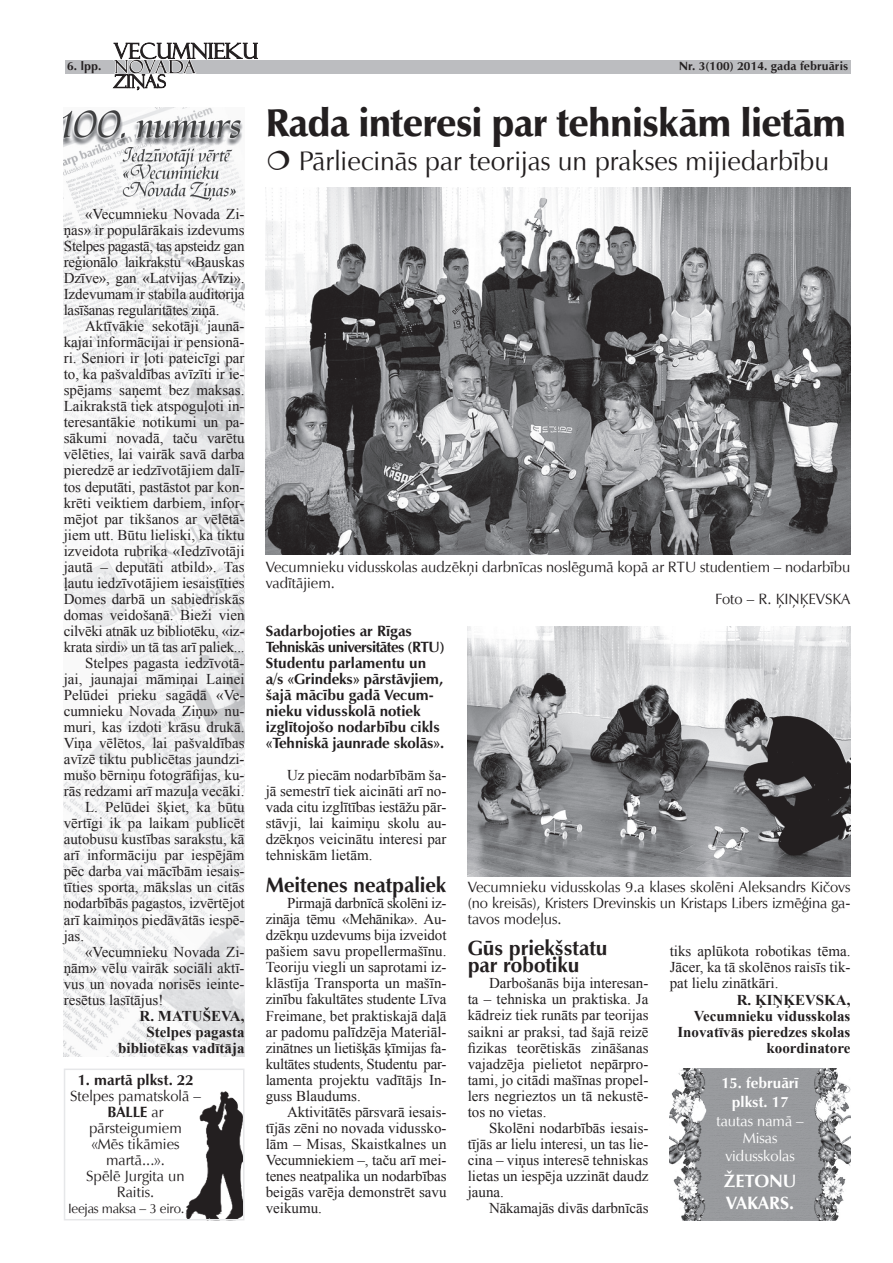
<style>
.page{position:relative;width:893px;height:1263px;background:#fff}
.page>*{position:absolute;margin:0;border:0;box-sizing:border-box;transform-origin:0 0}
.t1{font:900 39px "Zapf Humanist 601 TL";letter-spacing:-.02em;color:#231f20}
.t2{font:27px "Zapf Humanist 601 TL";color:#231f20}
.t3{font:700 21px/17.5px "Zapf Humanist 601 TL";letter-spacing:-.005em;color:#231f20}
.t4{font:700 18px/22px "Zapf Humanist 601 TL";color:#fff}
.t5{font:15px/16px "Times New Roman";color:#231f20;text-align:justify}
.t6{font:15px/16px "Zapf Humanist 601 TL";color:#231f20;text-align:justify}
.t7{font:700 15px/16px "Zapf Humanist 601 TL";color:#231f20}
.t8{font:700 15px/16px "Times New Roman";color:#231f20;text-align:right}
.t9{font:15px "Times New Roman";letter-spacing:-.02em;color:#231f20}
.t10{font:15px/17.5px "Zapf Humanist 601 TL";color:#fff;text-align:center}
.t11{font:700 15px/19px "Zapf Humanist 601 TL";color:#fff;text-align:center}
.t12{font:13.5px "Zapf Humanist 601 TL";letter-spacing:-.02em;color:#231f20}
.t13{font:700 12px "Zapf Humanist 601 TL";letter-spacing:.01em;color:#231f20}
.s1{font-weight:700}
</style>
<div class="page">
<img style="left:185px;top:1091px;width:56px;height:126px">
<img style="left:670px;top:1068px;width:180px;height:152px">
<div style="left:65px;top:60px;width:785px;height:13px;background:#bcbdc0"></div>
<svg style="left:113px;top:43px;width:145px;height:47px"></svg>
<img style="left:468px;top:626px;width:382px;height:250px">
<img style="left:266px;top:188px;width:584px;height:366px">
<img style="left:64px;top:108px;width:180px;height:948px">
<div style="left:64px;top:1068px;width:180px;height:152px;border:2px solid #e6e7e9"></div>
<p class="t13" style="left:67px;top:58px;width:36px">6. lpp.</p>
<p class="t13" style="left:679px;top:58px;width:171px">Nr. 3(100) 2014. gada februāris</p>
<p class="t5" style="left:64px;top:206px;width:182px;text-indent:21px">«Vecumnieku Novada Zi&shy;ņas» ir populārākais izdevums Stelpes pagastā, tas apsteidz gan reģionālo laikrakstu «Bauskas Dzīve», gan «Latvijas Avīzi».<br>Izdevumam ir stabila auditorija lasīšanas regularitātes ziņā.</p>
<p class="t5" style="left:85px;top:318px;width:161px">Aktīvākie sekotāji jaunā-</p>
<p class="t5" style="left:64px;top:334px;width:182px">kajai informācijai ir pensionā-</p>
<p class="t5" style="left:64px;top:350px;width:182px">ri. Seniori ir ļoti pateicīgi par</p>
<p class="t5" style="left:64px;top:366px;width:182px">to, ka pašvaldības avīzīti ir ie-</p>
<p class="t5" style="left:64px;top:382px;width:182px">spējams saņemt bez maksas.</p>
<p class="t5" style="left:64px;top:398px;width:182px">Laikrakstā tiek atspoguļoti in-</p>
<p class="t5" style="left:64px;top:414px;width:182px">teresantākie notikumi un pa-</p>
<p class="t5" style="left:64px;top:430px;width:182px">sākumi novadā, taču varētu</p>
<p class="t5" style="left:64px;top:446px;width:182px">vēlēties, lai vairāk savā darba</p>
<p class="t5" style="left:64px;top:462px;width:182px">pieredzē ar iedzīvotājiem dalī-</p>
<p class="t5" style="left:64px;top:478px;width:182px">tos deputāti, pastāstot par kon-</p>
<p class="t5" style="left:64px;top:494px;width:182px">krēti veiktiem darbiem, infor-</p>
<p class="t5" style="left:64px;top:510px;width:182px">mējot par tikšanos ar vēlētā-</p>
<p class="t5" style="left:64px;top:526px;width:182px">jiem utt. Būtu lieliski, ka tiktu</p>
<p class="t5" style="left:64px;top:542px;width:182px">izveidota rubrika «Iedzīvotāji</p>
<p class="t5" style="left:64px;top:558px;width:182px">jautā – deputāti atbild». Tas</p>
<p class="t5" style="left:64px;top:574px;width:182px">ļautu iedzīvotājiem iesaistīties</p>
<p class="t5" style="left:64px;top:590px;width:182px">Domes darbā un sabiedriskās</p>
<p class="t5" style="left:64px;top:606px;width:182px">domas veidošanā. Bieži vien</p>
<p class="t9" style="left:64px;top:621px;width:182px">cilvēki atnāk uz bibliotēku, «iz-</p>
<p class="t9" style="left:64px;top:637px;width:182px">krata sirdi» un tā tas arī paliek...</p>
<p class="t5" style="left:85px;top:655px;width:161px">Stelpes pagasta iedzīvotā-</p>
<p class="t5" style="left:64px;top:671px;width:182px">jai, jaunajai māmiņai Lainei</p>
<p class="t5" style="left:64px;top:687px;width:182px">Pelūdei prieku sagādā «Ve-</p>
<p class="t5" style="left:64px;top:703px;width:182px">cumnieku Novada Ziņu» nu-</p>
<p class="t5" style="left:64px;top:719px;width:182px">muri, kas izdoti krāsu drukā.</p>
<p class="t5" style="left:64px;top:735px;width:182px">Viņa vēlētos, lai pašvaldības</p>
<p class="t5" style="left:64px;top:751px;width:182px">avīzē tiktu publicētas jaundzi-</p>
<p class="t5" style="left:64px;top:767px;width:182px">mušo bērniņu fotogrāfijas, ku-</p>
<p class="t5" style="left:64px;top:783px;width:182px">rās redzami arī mazuļa vecāki.</p>
<p class="t5" style="left:85px;top:799px;width:161px">L. Pelūdei šķiet, ka būtu</p>
<p class="t5" style="left:64px;top:815px;width:182px">vērtīgi ik pa laikam publicēt</p>
<p class="t5" style="left:64px;top:831px;width:182px">autobusu kustības sarakstu, kā</p>
<p class="t5" style="left:64px;top:847px;width:182px">arī informāciju par iespējām</p>
<p class="t5" style="left:64px;top:863px;width:182px">pēc darba vai mācībām iesais-</p>
<p class="t5" style="left:64px;top:879px;width:182px">tīties sporta, mākslas un citās</p>
<p class="t5" style="left:64px;top:895px;width:182px">nodarbībās pagastos, izvērtējot</p>
<p class="t5" style="left:64px;top:911px;width:182px">arī kaimiņos piedāvātās iespē-</p>
<p class="t5" style="left:64px;top:927px;width:22px">jas.</p>
<p class="t5" style="left:85px;top:943px;width:161px">«Vecumnieku Novada Zi-</p>
<p class="t5" style="left:64px;top:959px;width:182px">ņām» vēlu vairāk sociāli aktī-</p>
<p class="t5" style="left:64px;top:975px;width:182px">vus un novada norisēs ieinte-</p>
<p class="t5" style="left:64px;top:991px;width:101px">resētus lasītājus!</p>
<p class="t8" style="left:118px;top:1007px;width:128px">R. MATUŠEVA,<br>Stelpes pagasta bibliotēkas vadītāja</p>
<p class="t7" style="left:78px;top:1071px;width:117px">1. martā plkst. 22</p>
<p class="t6" style="left:70px;top:1087px;width:132px;text-align:center">Stelpes pamatskolā –<br><span class="s1">BALLE</span> ar pārsteigumiem<br>«Mēs tikāmies martā...».<br>Spēlē Jurgita un<br>Raitis.</p>
<p class="t12" style="left:68px;top:1200px;width:118px">Ieejas maksa – 3 eiro.</p>
<h1 class="t1" style="left:266px;top:99px;width:582px">Rada interesi par tehniskām lietām</h1>
<h2 class="t2" style="left:299px;top:144px;width:532px">Pārliecinās par teorijas un prakses mijiedarbību</h2>
<p class="t6" style="left:266px;top:558px;width:586px">Vecumnieku vidusskolas audzēkņi darbnīcas noslēgumā kopā ar RTU studentiem – nodarbību</p>
<p class="t6" style="left:266px;top:574px;width:71px">vadītājiem.</p>
<p class="t6" style="left:715px;top:590px;width:137px">Foto – R. ĶIŅĶEVSKA</p>
<p class="t7" style="left:266px;top:622px;width:181px">Sadarbojoties ar Rīgas<br>Tehniskās universitātes (RTU)<br>Studentu parlamentu un a/s «Grindeks» pārstāvjiem, šajā mācību gadā Vecum&shy;nieku vidusskolā notiek izglītojošo nodarbību cikls «Tehniskā jaunrade skolās».</p>
<p class="t5" style="left:266px;top:767px;width:182px;text-indent:21px">Uz piecām nodarbībām ša&shy;jā semestrī tiek aicināti arī no&shy;vada citu izglītības iestāžu pār&shy;stāvji, lai kaimiņu skolu au&shy;dzēkņos veicinātu interesi par tehniskām lietām.</p>
<h3 class="t3" style="left:266px;top:876px;width:182px">Meitenes neatpaliek</h3>
<p class="t5" style="left:266px;top:895px;width:182px;text-indent:21px">Pirmajā darbnīcā skolēni iz&shy;zināja tēmu «Mehānika». Au&shy;dzēkņu uzdevums bija izveidot pašiem savu propellermašīnu.<br>Teoriju viegli un saprotami iz&shy;klāstīja Transporta un mašīn&shy;zinību fakultātes studente Līva Freimane, bet praktiskajā daļā ar padomu palīdzēja Materiāl&shy;zinātnes un lietišķās ķīmijas fa&shy;kultātes students, Studentu par&shy;lamenta projektu vadītājs In&shy;guss Blaudums.</p>
<p class="t5" style="left:266px;top:1103px;width:182px;text-indent:21px">Aktivitātēs pārsvarā iesais&shy;tījās zēni no novada vidussko&shy;lām – Misas, Skaistkalnes un Vecumniekiem –, taču arī mei&shy;tenes neatpalika un nodarbības beigās varēja demonstrēt savu veikumu.</p>
<p class="t6" style="left:468px;top:879px;width:384px">Vecumnieku vidusskolas 9.a klases skolēni Aleksandrs Kičovs (no kreisās), Kristers Drevinskis un Kristaps Libers izmēģina ga&shy;tavos modeļus.</p>
<h3 class="t3" style="left:468px;top:938px;width:141px">Gūs priekšstatu par robotiku</h3>
<p class="t5" style="left:468px;top:975px;width:182px;text-indent:21px">Darbošanās bija interesan&shy;ta – tehniska un praktiska. Ja kādreiz tiek runāts par teorijas saikni ar praksi, tad šajā reizē fizikas teorētiskās zināšanas vajadzēja pielietot nepārpro&shy;tami, jo citādi mašīnas propel&shy;lers negrieztos un tā nekustē&shy;tos no vietas.</p>
<p class="t5" style="left:468px;top:1119px;width:182px;text-indent:21px">Skolēni nodarbībās iesais&shy;tījās ar lielu interesi, un tas lie&shy;cina – viņus interesē tehniskas lietas un iespēja uzzināt daudz jauna.</p>
<p class="t5" style="left:489px;top:1200px;width:161px">Nākamajās divās darbnīcās</p>
<p class="t5" style="left:670px;top:943px;width:182px">tiks aplūkota robotikas tēma.<br>Jācer, ka tā skolēnos raisīs tik&shy;pat lielu zinātkāri.</p>
<p class="t8" style="left:677px;top:991px;width:175px">R. ĶIŅĶEVSKA,<br>Vecumnieku vidusskolas<br>Inovatīvās pieredzes skolas koordinatore</p>
<p class="t11" style="left:721px;top:1073px;width:79px">15. februārī plkst. 17</p>
<p class="t10" style="left:716px;top:1112px;width:89px">tautas namā –<br>Misas vidusskolas</p>
<p class="t4" style="left:724px;top:1169px;width:74px">ŽETONU<br>VAKARS.</p>
</div>
